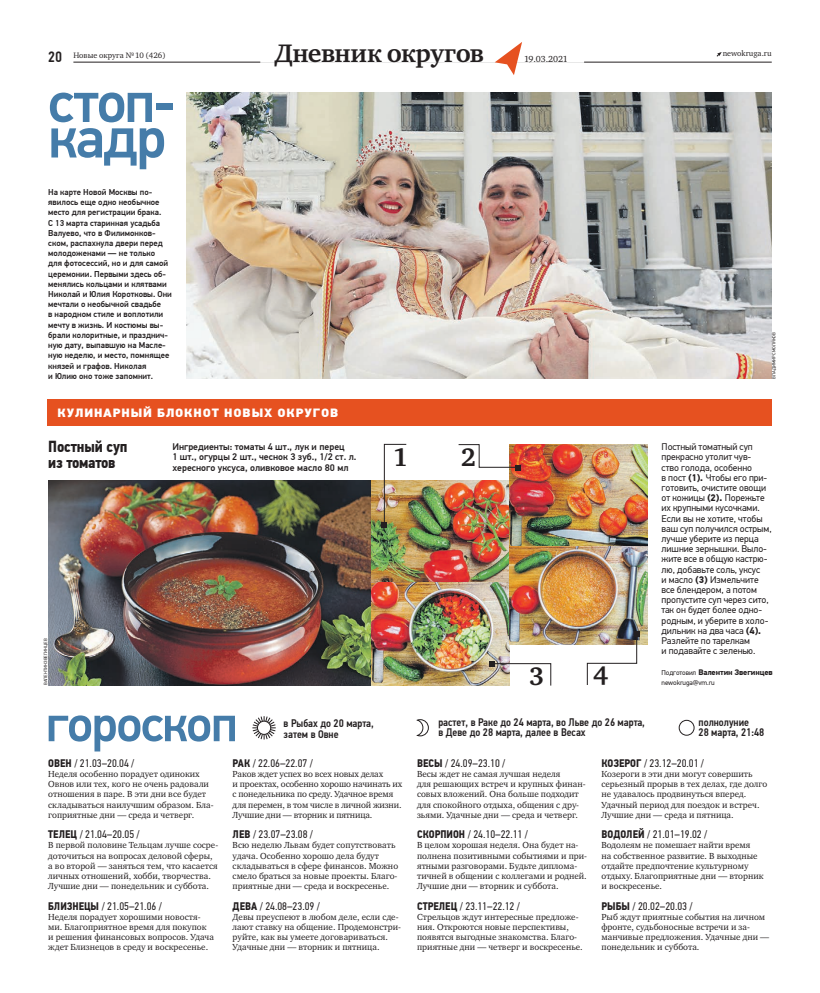
<style>
.page{position:relative;width:820px;height:993px;background:#fff}
.page>*{position:absolute;margin:0;border:0;box-sizing:border-box;transform-origin:0 0}
.t1{font:500 58.8px "PF Din Text Pro";letter-spacing:-.035em;color:#457ca9}
.t2{font:500 51.4px "PF Din Text Pro";letter-spacing:-.035em;color:#457ca9}
.t3{font:700 26px "Charter ITC";letter-spacing:-.01em;color:#231f20}
.t4{font:700 16px/16px "PF Din Text Cond Pro";letter-spacing:-.01em;color:#231f20}
.t5{font:500 15px "PF Din Text Cond Pro";color:#231f20}
.t6{font:900 12px "PF Din Text Pro";letter-spacing:.07em;color:#fff}
.t7{font:11px "PF Din Text Cond Pro";color:#231f20}
.t8{font:500 11px/10.2px "PF Din Text Cond Pro";color:#231f20}
.t9{font:9.6px/10.2px "PF Din Text Pro";letter-spacing:-.005em;color:#231f20}
.t10{font:500 9.6px/10.2px "PF Din Text Pro";color:#231f20}
.t11{font:9px/10.2px "Charter ITC";color:#231f20}
.t12{font:500 8.5px/10.2px "PF Din Text Pro";color:#231f20}
.t13{font:8px "Charter ITC";color:#231f20}
.t14{font:700 8px "PF Din Text Pro";letter-spacing:-.015em;color:#231f20}
.t15{font:7px "PF Din Text Pro";letter-spacing:-.015em;color:#231f20}
.t16{font:4.5px "PF Din Text Pro";color:#231f20}
.s1{font-weight:700}
.s2{font-weight:400;font-size:7px}
</style>
<div class="page">
<svg style="left:716px;top:52px;width:5px;height:5px"></svg>
<hr style="left:73px;top:62px;width:698px;height:1px;background:#231f20">
<div style="left:260px;top:43px;width:324px;height:20px;background:#fff"></div>
<svg style="left:494px;top:42px;width:28px;height:33px"></svg>
<svg style="left:416px;top:719px;width:12px;height:17px"></svg>
<svg style="left:252px;top:716px;width:24px;height:23px"></svg>
<div style="left:678px;top:719px;width:16px;height:16px;border:1px solid #231f20;border-radius:50%"></div>
<img style="left:186px;top:93px;width:585px;height:285px">
<img style="left:48px;top:480px;width:461px;height:204px">
<img style="left:509px;top:444px;width:138px;height:200px">
<svg style="left:381px;top:443px;width:25px;height:85px"></svg>
<svg style="left:489px;top:660px;width:62px;height:25px"></svg>
<svg style="left:586px;top:631px;width:53px;height:54px"></svg>
<svg style="left:458px;top:444px;width:63px;height:26px"></svg>
<div style="left:47px;top:399px;width:724px;height:26px;background:#e65120"></div>
<h3 class="t5" style="left:48px;top:51px;width:15px">20</h3>
<h3 class="t3" style="left:274px;top:42px;width:211px">Дневник округов</h3>
<p class="t13" style="left:722px;top:50px;width:51px">newokruga.ru</p>
<p class="t13" style="left:73px;top:52px;width:94px">Новые округа № 10 (426)</p>
<p class="t11" style="left:524px;top:55px;width:45px">19.03.2021</p>
<h1 class="t1" style="left:48px;top:78px;width:128px">стоп-</h1>
<h1 class="t1" style="left:48px;top:113px;width:120px">кадр</h1>
<p class="t12" style="left:48px;top:188px;width:125px">На карте Новой Москвы по&shy;явилось еще одно необычное место для регистрации брака.<br>С 13 марта старинная усадьба<br>Валуево, что в Филимонков&shy;ском, распахнула двери перед молодоженами — не только<br>для фотосессий, но и для самой церемонии. Первыми здесь об&shy;менялись кольцами и клятвами<br>Николай и Юлия Коротковы. Они мечтали о необычной свадьбе<br>в народном стиле и воплотили мечту в жизнь. И костюмы вы&shy;брали колоритные, и празднич&shy;ную дату, выпавшую на Масле&shy;ную неделю, и место, помнящее князей и графов. Николая<br>и Юлию оно тоже запомнит.</p>
<h3 class="t6" style="left:58px;top:407px;width:282px">КУЛИНАРНЫЙ БЛОКНОТ НОВЫХ ОКРУГОВ</h3>
<p class="t16" style="left:771px;top:378px;width:48px;rotate:-90deg">ВЛАДИМИР СМОЛЯКОВ</p>
<h3 class="t4" style="left:48px;top:439px;width:81px">Постный суп из томатов</h3>
<p class="t10" style="left:172px;top:442px;width:185px">Ингредиенты: томаты 4 шт., лук и перец<br>1 шт., огурцы 2 шт., чеснок 3 зуб., 1/2 ст. л. хересного уксуса, оливковое масло 80 мл</p>
<p class="t9" style="left:661px;top:442px;width:112px">Постный томатный суп прекрасно утолит чув-<br>ство голода, особенно<br>в пост <span class="s1">(1).</span> Чтобы его при&shy;готовить, очистите овощи от кожицы <span class="s1">(2).</span> Порежьте их крупными кусочками.<br>Если вы не хотите, чтобы ваш суп получился острым, лучше уберите из перца лишние зернышки. Выло&shy;жите все в общую кастрю&shy;лю, добавьте соль, уксус<br>и масло <span class="s1">(3)</span> Измельчите все блендером, а потом пропустите суп через сито, так он будет более одно&shy;родным, и уберите в холо&shy;дильник на два часа <span class="s1">(4).<br></span>Разлейте по тарелкам<br>и подавайте с зеленью.</p>
<p class="t14" style="left:661px;top:667px;width:112px"><span class="s2">Подготовил</span> Валентин Звегинцев</p>
<p class="t15" style="left:661px;top:679px;width:55px">newokruga@vm.ru</p>
<h3 class="t3" style="left:393px;top:446px;width:17px">1</h3>
<h3 class="t3" style="left:460px;top:446px;width:17px">2</h3>
<p class="t16" style="left:44px;top:684px;width:48px;rotate:-90deg">ВАЛЕНТИНЗВЕГИНЦЕВ</p>
<h3 class="t3" style="left:593px;top:664px;width:17px">4</h3>
<h3 class="t3" style="left:529px;top:665px;width:17px">3</h3>
<h2 class="t2" style="left:46px;top:702px;width:194px">гороскоп</h2>
<p class="t7" style="left:48px;top:758px;width:88px"><span class="s1">ОВЕН</span> / 21.03–20.04 /</p>
<p class="t11" style="left:48px;top:769px;width:167px">Неделя особенно порадует одиноких Овнов или тех, кого не очень радовали отношения в паре. В эти дни все будет складываться наилучшим образом. Бла&shy;гоприятные дни — среда и четверг.</p>
<p class="t7" style="left:232px;top:829px;width:82px"><span class="s1">ЛЕВ</span> / 23.07–23.08 /</p>
<p class="t11" style="left:232px;top:840px;width:167px">Всю неделю Львам будет сопутствовать удача. Особенно хорошо дела будут складываться в сфере финансов. Можно смело браться за новые проекты. Благо&shy;приятные дни — среда и воскресенье.</p>
<p class="t8" style="left:283px;top:719px;width:92px">в Рыбах до 20 марта, затем в Овне</p>
<p class="t8" style="left:438px;top:717px;width:208px">растет, в Раке до 24 марта, во Льве до 26 марта, в Деве до 28 марта, далее в Весах</p>
<p class="t8" style="left:698px;top:718px;width:67px">полнолуние<br>28 марта, 21:48</p>
<p class="t7" style="left:232px;top:758px;width:82px"><span class="s1">РАК</span> / 22.06–22.07 /</p>
<p class="t11" style="left:232px;top:769px;width:171px">Раков ждет успех во всех новых делах<br>и проектах, особенно хорошо начинать их с понедельника по среду. Удачное время для перемен, в том числе в личной жизни.<br>Лучшие дни — вторник и пятница.</p>
<p class="t7" style="left:417px;top:758px;width:90px"><span class="s1">ВЕСЫ</span> / 24.09–23.10 /</p>
<p class="t11" style="left:417px;top:769px;width:170px">Весы ждет не самая лучшая неделя<br>для решающих встреч и крупных финан&shy;совых вложений. Она больше подходит для спокойного отдыха, общения с дру&shy;зьями. Удачные дни — среда и четверг.</p>
<p class="t7" style="left:601px;top:758px;width:104px"><span class="s1">КОЗЕРОГ</span> / 23.12–20.01 /</p>
<p class="t11" style="left:601px;top:769px;width:167px">Козероги в эти дни могут совершить серьезный прорыв в тех делах, где долго не удавалось продвинуться вперед.<br>Удачный период для поездок и встреч.<br>Лучшие дни — среда и пятница.</p>
<p class="t7" style="left:601px;top:829px;width:107px"><span class="s1">ВОДОЛЕЙ</span> / 21.01–19.02 /</p>
<p class="t11" style="left:601px;top:840px;width:164px">Водолеям не помешает найти время<br>на собственное развитие. В выходные отдайте предпочтение культурному отдыху. Благоприятные дни — вторник и воскресенье.</p>
<p class="t7" style="left:48px;top:829px;width:93px"><span class="s1">ТЕЛЕЦ</span> / 21.04–20.05 /</p>
<p class="t11" style="left:48px;top:840px;width:171px">В первой половине Тельцам лучше сосре&shy;доточиться на вопросах деловой сферы, а во второй — заняться тем, что касается личных отношений, хобби, творчества.<br>Лучшие дни — понедельник и суббота.</p>
<p class="t7" style="left:417px;top:829px;width:112px"><span class="s1">СКОРПИОН</span> / 24.10–22.11 /</p>
<p class="t11" style="left:417px;top:840px;width:171px">В целом хорошая неделя. Она будет на&shy;полнена позитивными событиями и при&shy;ятными разговорами. Будьте диплома&shy;тичней в общении с коллегами и родней.<br>Лучшие дни — вторник и суббота.</p>
<p class="t7" style="left:48px;top:901px;width:115px"><span class="s1">БЛИЗНЕЦЫ</span> / 21.05–21.06 /</p>
<p class="t11" style="left:48px;top:912px;width:167px">Неделя порадует хорошими новостя&shy;ми. Благоприятное время для покупок и решения финансовых вопросов. Удача ждет Близнецов в среду и воскресенье.</p>
<p class="t7" style="left:232px;top:901px;width:89px"><span class="s1">ДЕВА</span> / 24.08–23.09 /</p>
<p class="t11" style="left:232px;top:912px;width:170px">Девы преуспеют в любом деле, если сде&shy;лают ставку на общение. Продемонстри&shy;руйте, как вы умеете договариваться.<br>Удачные дни — вторник и пятница.</p>
<p class="t7" style="left:417px;top:901px;width:104px"><span class="s1">СТРЕЛЕЦ</span> / 23.11–22.12 /</p>
<p class="t11" style="left:417px;top:912px;width:167px">Стрельцов ждут интересные предложе&shy;ния. Откроются новые перспективы, появятся выгодные знакомства. Благо&shy;приятные дни — четверг и воскресенье.</p>
<p class="t7" style="left:601px;top:901px;width:93px"><span class="s1">РЫБЫ</span> / 20.02–20.03 /</p>
<p class="t11" style="left:601px;top:912px;width:169px">Рыб ждут приятные события на личном фронте, судьбоносные встречи и за&shy;манчивые предложения. Удачные дни — понедельник и суббота.</p>
</div>
